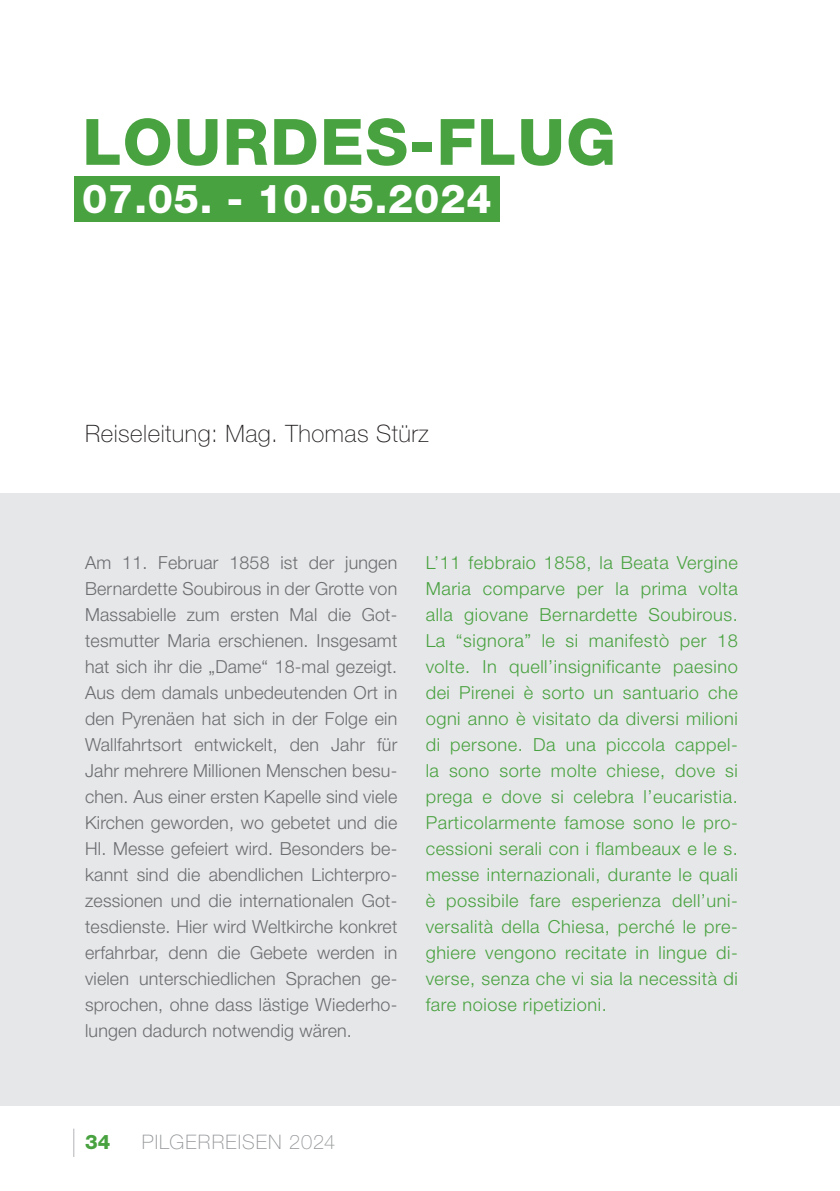
<style>
.page{position:relative;width:840px;height:1191px;background:#fff}
.page>*{position:absolute;margin:0;border:0;box-sizing:border-box;transform-origin:0 0}
.t1{font:800 64px "Helvetica Neue LT Std";letter-spacing:.02em;color:#49a240}
.t2{font:800 40px "Helvetica Neue LT Std";letter-spacing:.02em;color:#fff}
.t3{font:100 24px "Helvetica Neue LT Std";letter-spacing:.02em;color:#231f20}
.t4{font:100 20px "Helvetica Neue LT Std";letter-spacing:.05em;color:#939598}
.t5{font:800 20px "Helvetica Neue LT Std";color:#49a240}
.t6{font:300 18px/26px "Helvetica Neue LT Std";letter-spacing:.01em;color:#6c6d70;text-align:justify}
.t7{font:300 18px/26px "Helvetica Neue LT Std";letter-spacing:.03em;color:#49a240;text-align:justify}
</style>
<div class="page">
<div style="left:0;top:493px;width:839px;height:613px;background:#e6e7e9"></div>
<div style="left:74px;top:176px;width:425px;height:45px;background:#49a240"></div>
<svg style="left:73px;top:1128px;width:1px;height:29px"></svg>
<h1 class="t1" style="left:82px;top:104px;width:535px">LOURDES-FLUG</h1>
<h2 class="t2" style="left:82px;top:175px;width:410px">07.05. - 10.05.2024</h2>
<h3 class="t3" style="left:85px;top:420px;width:345px">Reiseleitung: Mag. Thomas Stürz</h3>
<p class="t6" style="left:85px;top:549px;width:313px">Am 11. Februar 1858 ist der jungen Bernardette Soubirous in der Grotte von Massabielle zum ersten Mal die Got&shy;tesmutter Maria erschienen. Insgesamt hat sich ihr die „Dame“ 18-mal gezeigt.<br>Aus dem damals unbedeutenden Ort in den Pyrenäen hat sich in der Folge ein Wallfahrtsort entwickelt, den Jahr für Jahr mehrere Millionen Menschen besu&shy;chen. Aus einer ersten Kapelle sind viele Kirchen geworden, wo gebetet und die Hl. Messe gefeiert wird. Besonders be&shy;kannt sind die abendlichen Lichterpro&shy;zessionen und die internationalen Got&shy;tesdienste. Hier wird Weltkirche konkret erfahrbar, denn die Gebete werden in vielen unterschiedlichen Sprachen ge&shy;sprochen, ohne dass lästige Wiederho&shy;lungen dadurch notwendig wären.</p>
<p class="t7" style="left:425px;top:549px;width:313px">L’11 febbraio 1858, la Beata Vergine Maria comparve per la prima volta alla giovane Bernardette Soubirous.<br>La “signora” le si manifestò per 18 volte. In quell’insignificante paesino dei Pirenei è sorto un santuario che ogni anno è visitato da diversi milioni di persone. Da una piccola cappel&shy;la sono sorte molte chiese, dove si prega e dove si celebra l’eucaristia.<br>Particolarmente famose sono le pro&shy;cessioni serali con i flambeaux e le s. messe internazionali, durante le quali è possibile fare esperienza dell’uni&shy;versalità della Chiesa, perché le pre&shy;ghiere vengono recitate in lingue di&shy;verse, senza che vi sia la necessità di fare noiose ripetizioni.</p>
<p class="t5" style="left:85px;top:1129px;width:27px">34</p>
<p class="t4" style="left:142px;top:1130px;width:195px">PILGERREISEN 2024</p>
</div>
